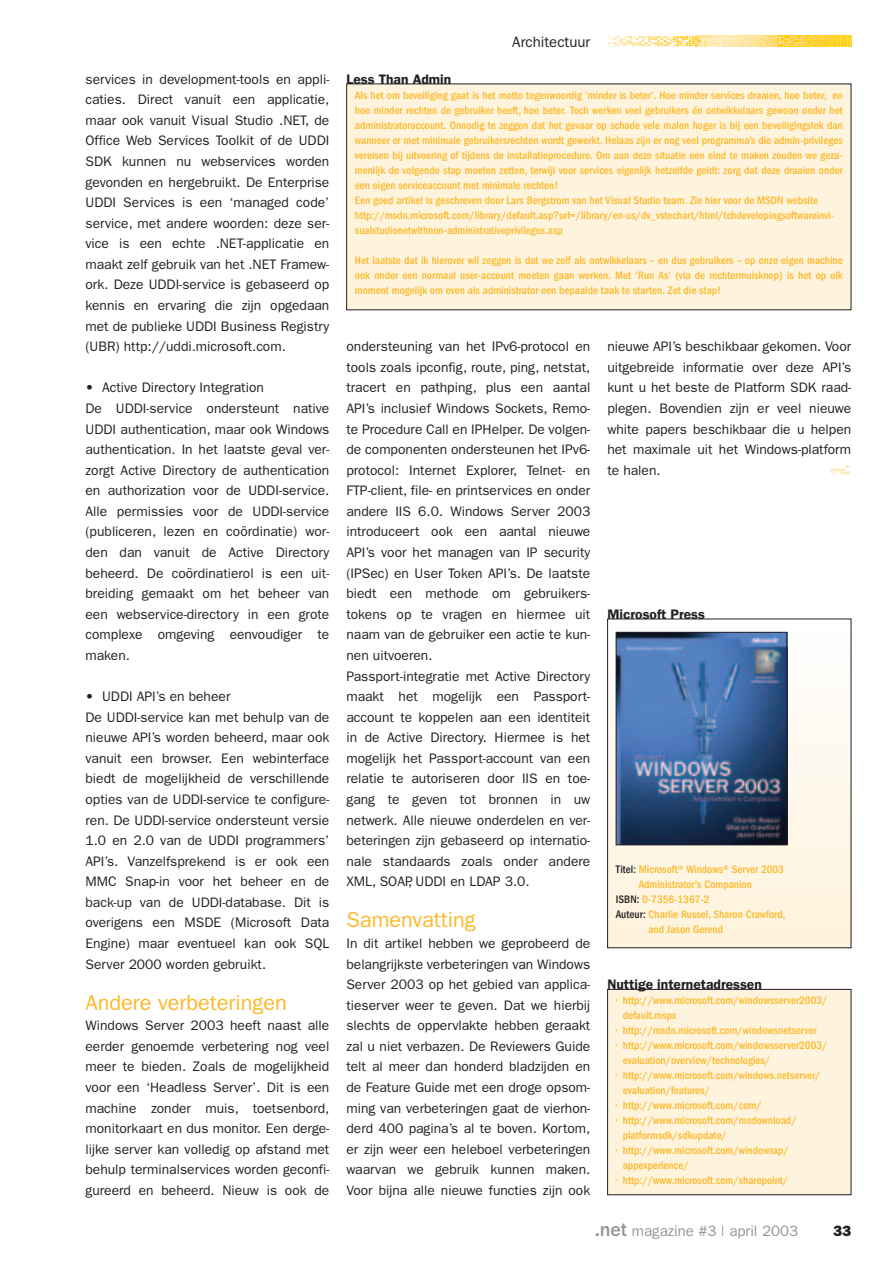
<style>
.page{position:relative;width:893px;height:1262px;background:#fff}
.page>*{position:absolute;margin:0;border:0;box-sizing:border-box;transform-origin:0 0}
.t1{font:21.75px "Franklin Gothic";color:#fcb828}
.t2{font:15px "Franklin Gothic";color:#939598}
.t3{font:15px "Franklin Gothic";color:#231f20}
.t4{font:800 15px "Franklin Gothic";color:#231f20}
.t5{font:13.8px/20.5px "Franklin Gothic";color:#231f20;text-align:justify}
.t6{font:600 13.8px "Franklin Gothic";color:#231f20}
.t7{font:500 condensed 11.25px/15px "Franklin Gothic";color:#fcb828}
.s1{color:#231f20}
.s2{font-weight:800}
.s3{font-weight:500;font-size:19.95px}
</style>
<div class="page">
<svg style="left:607px;top:36px;width:244px;height:11px;background:#fee289"></svg>
<svg style="left:830px;top:465px;width:19px;height:9px"></svg>
<div style="left:607px;top:989px;width:244px;height:205px;background:#fef3dc"></div>
<div style="left:607px;top:989px;width:244px;height:205px;border:1px solid #231f20"></div>
<div style="left:346px;top:84px;width:505px;height:226px;background:#fef3dc"></div>
<div style="left:607px;top:940px;width:244px;height:7px;background:#fef3dc"></div>
<div style="left:607px;top:931px;width:244px;height:8px;background:#fef3dd"></div>
<div style="left:607px;top:922px;width:244px;height:8px;background:#fef3dd"></div>
<div style="left:607px;top:913px;width:244px;height:8px;background:#fef4df"></div>
<div style="left:607px;top:904px;width:244px;height:8px;background:#fef4e0"></div>
<div style="left:607px;top:895px;width:244px;height:8px;background:#fef4e0"></div>
<div style="left:607px;top:887px;width:244px;height:7px;background:#fef4e1"></div>
<div style="left:607px;top:878px;width:244px;height:8px;background:#fef5e2"></div>
<div style="left:607px;top:869px;width:244px;height:8px;background:#fef5e3"></div>
<div style="left:607px;top:860px;width:244px;height:8px;background:#fef5e4"></div>
<div style="left:607px;top:851px;width:244px;height:8px;background:#fef6e5"></div>
<svg style="left:609px;top:842px;width:240px;height:8px"></svg>
<div style="left:607px;top:833px;width:244px;height:8px;background:#fef6e7"></div>
<div style="left:607px;top:824px;width:244px;height:8px;background:#fef7e8"></div>
<div style="left:607px;top:815px;width:244px;height:8px;background:#fef7e9"></div>
<div style="left:607px;top:806px;width:244px;height:8px;background:#fef7ea"></div>
<div style="left:607px;top:797px;width:244px;height:8px;background:#fef8eb"></div>
<div style="left:607px;top:788px;width:244px;height:8px;background:#fef8ec"></div>
<div style="left:607px;top:779px;width:244px;height:8px;background:#fef8ed"></div>
<div style="left:607px;top:770px;width:244px;height:8px;background:#fef9ee"></div>
<div style="left:607px;top:761px;width:244px;height:8px;background:#fef9ef"></div>
<div style="left:607px;top:752px;width:244px;height:8px;background:#fef9f0"></div>
<div style="left:607px;top:743px;width:244px;height:8px;background:#fef9f0"></div>
<div style="left:607px;top:734px;width:244px;height:8px;background:#fefaf2"></div>
<div style="left:607px;top:725px;width:244px;height:8px;background:#fefaf3"></div>
<div style="left:607px;top:716px;width:244px;height:8px;background:#fefaf3"></div>
<div style="left:607px;top:707px;width:244px;height:8px;background:#fefbf5"></div>
<div style="left:607px;top:699px;width:244px;height:7px;background:#fefbf6"></div>
<div style="left:607px;top:690px;width:244px;height:8px;background:#fefbf6"></div>
<div style="left:607px;top:681px;width:244px;height:8px;background:#fefcf8"></div>
<div style="left:607px;top:672px;width:244px;height:8px;background:#fefcf9"></div>
<div style="left:607px;top:663px;width:244px;height:8px;background:#fefdf9"></div>
<div style="left:607px;top:654px;width:244px;height:8px;background:#fefdfb"></div>
<svg style="left:615px;top:631px;width:173px;height:4px"></svg>
<img style="left:618px;top:634px;width:167px;height:209px">
<div style="left:616px;top:632px;width:171px;height:213px;border:1px solid #231f20"></div>
<p class="t5" style="left:85px;top:70px;width:245px">services in development-tools en appli&shy;caties. Direct vanuit een applicatie, maar ook vanuit Visual Studio .NET, de Office Web Services Toolkit of de UDDI SDK kunnen nu webservices worden gevonden en hergebruikt. De Enterprise UDDI Services is een ‘managed code’ service, met andere woorden: deze ser&shy;vice is een echte .NET-applicatie en maakt zelf gebruik van het .NET Framew&shy;ork. Deze UDDI-service is gebaseerd op kennis en ervaring die zijn opgedaan met de publieke UDDI Business Registry (UBR) http://uddi.microsoft.com.</p>
<p class="t5" style="left:85px;top:378px;width:245px;text-align:left">• Active Directory Integration<br>De UDDI-service ondersteunt native UDDI authentication, maar ook Windows authentication. In het laatste geval ver&shy;zorgt Active Directory de authentication en authorization voor de UDDI-service.<br>Alle permissies voor de UDDI-service (publiceren, lezen en coördinatie) wor&shy;den dan vanuit de Active Directory beheerd. De coördinatierol is een uit&shy;breiding gemaakt om het beheer van een webservice-directory in een grote complexe omgeving eenvoudiger te maken.</p>
<p class="t5" style="left:85px;top:687px;width:245px;text-align:left">• UDDI API’s en beheer<br>De UDDI-service kan met behulp van de nieuwe API’s worden beheerd, maar ook vanuit een browser. Een webinterface biedt de mogelijkheid de verschillende opties van de UDDI-service te configure&shy;ren. De UDDI-service ondersteunt versie 1.0 en 2.0 van de UDDI programmers’ API’s. Vanzelfsprekend is er ook een MMC Snap-in voor het beheer en de back-up van de UDDI-database. Dit is overigens een MSDE (Microsoft Data Engine) maar eventueel kan ook SQL Server 2000 worden gebruikt.</p>
<h1 class="t1" style="left:85px;top:994px;width:203px">Andere verbeteringen</h1>
<p class="t5" style="left:85px;top:1016px;width:245px">Windows Server 2003 heeft naast alle eerder genoemde verbetering nog veel meer te bieden. Zoals de mogelijkheid voor een ‘Headless Server’. Dit is een machine zonder muis, toetsenbord, monitorkaart en dus monitor. Een derge&shy;lijke server kan volledig op afstand met behulp terminalservices worden geconfi&shy;gureerd en beheerd. Nieuw is ook de</p>
<p class="t3" style="left:512px;top:36px;width:79px">Architectuur</p>
<p class="t6" style="left:346px;top:74px;width:106px">Less Than Admin</p>
<p class="t7" style="left:355px;top:88px;width:489px">Als het om beveiliging gaat is het motto tegenwoordig ‘minder is beter’. Hoe minder services draaien, hoe beter, en hoe minder rechten de gebruiker heeft, hoe beter. Toch werken veel gebruikers én ontwikkelaars gewoon onder het administratoraccount. Onnodig te zeggen dat het gevaar op schade vele malen hoger is bij een beveiligingslek dan wanneer er met minimale gebruikersrechten wordt gewerkt. Helaas zijn er nog veel programma’s die admin-privileges vereisen bij uitvoering of tijdens de installatieprocedure. Om aan deze situatie een eind te maken zouden we geza&shy;menlijk de volgende stap moeten zetten, terwijl voor services eigenlijk hetzelfde geldt: zorg dat deze draaien onder een eigen serviceaccount met minimale rechten!<br>Een goed artikel is geschreven door Lars Bergstrom van het Visual Studio team. Zie hier voor de MSDN website http://msdn.microsoft.com/library/default.asp?url=/library/en-us/dv_vstechart/html/tchdevelopingsoftwareinvi&shy;sualstudionetwithnon-administrativeprivileges.asp</p>
<p class="t7" style="left:355px;top:253px;width:489px;text-align:justify">Het laatste dat ik hierover wil zeggen is dat we zelf als ontwikkelaars – en dus gebruikers – op onze eigen machine ook onder een normaal user-account moeten gaan werken. Met ‘Run As’ (via de rechtermuisknop) is het op elk moment mogelijk om even als administrator een bepaalde taak te starten. Zet die stap!</p>
<p class="t5" style="left:346px;top:337px;width:245px;text-align:left">ondersteuning van het IPv6-protocol en tools zoals ipconfig, route, ping, netstat, tracert en pathping, plus een aantal API’s inclusief Windows Sockets, Remo&shy;te Procedure Call en IPHelper. De volgen&shy;de componenten ondersteunen het IPv6- protocol: Internet Explorer, Telnet- en FTP-client, file- en printservices en onder andere IIS 6.0. Windows Server 2003 introduceert ook een aantal nieuwe API’s voor het managen van IP security (IPSec) en User Token API’s. De laatste biedt een methode om gebruikers&shy;tokens op te vragen en hiermee uit naam van de gebruiker een actie te kun&shy;nen uitvoeren.<br>Passport-integratie met Active Directory maakt het mogelijk een Passport&shy;account te koppelen aan een identiteit in de Active Directory. Hiermee is het mogelijk het Passport-account van een relatie te autoriseren door IIS en toe&shy;gang te geven tot bronnen in uw netwerk. Alle nieuwe onderdelen en ver&shy;beteringen zijn gebaseerd op internatio&shy;nale standaards zoals onder andere XML, SOAP, UDDI en LDAP 3.0.</p>
<h1 class="t1" style="left:346px;top:912px;width:131px">Samenvatting</h1>
<p class="t5" style="left:346px;top:934px;width:245px">In dit artikel hebben we geprobeerd de belangrijkste verbeteringen van Windows Server 2003 op het gebied van applica&shy;tieserver weer te geven. Dat we hierbij slechts de oppervlakte hebben geraakt zal u niet verbazen. De Reviewers Guide telt al meer dan honderd bladzijden en de Feature Guide met een droge opsom&shy;ming van verbeteringen gaat de vierhon&shy;derd 400 pagina’s al te boven. Kortom, er zijn weer een heleboel verbeteringen waarvan we gebruik kunnen maken.<br>Voor bijna alle nieuwe functies zijn ook</p>
<p class="t5" style="left:607px;top:337px;width:245px">nieuwe API’s beschikbaar gekomen. Voor uitgebreide informatie over deze API’s kunt u het beste de Platform SDK raad&shy;plegen. Bovendien zijn er veel nieuwe white papers beschikbaar die u helpen het maximale uit het Windows-platform te halen.</p>
<p class="t6" style="left:607px;top:609px;width:99px">Microsoft Press</p>
<p class="t7" style="left:616px;top:863px;width:170px"><span class="s1">Titel:</span> Microsoft® Windows® Server 2003</p>
<p class="t7" style="left:638px;top:878px;width:115px">Administrator's Companion</p>
<p class="t7" style="left:616px;top:893px;width:95px"><span class="s1">ISBN:</span> 0-7356-1367-2</p>
<p class="t7" style="left:616px;top:908px;width:171px"><span class="s1">Auteur:</span> Charlie Russel, Sharon Crawford,</p>
<p class="t7" style="left:648px;top:923px;width:76px">and Jason Gerend</p>
<p class="t6" style="left:607px;top:979px;width:156px">Nuttige internetadressen</p>
<p class="t7" style="left:622px;top:993px;width:206px;text-indent:-7px">• http://www.microsoft.com/windowsserver2003/ default.mspx</p>
<p class="t7" style="left:616px;top:1023px;width:202px">• http://msdn.microsoft.com/windowsnetserver</p>
<p class="t7" style="left:622px;top:1038px;width:206px;text-indent:-7px">• http://www.microsoft.com/windowsserver2003/ evaluation/overview/technologies/</p>
<p class="t7" style="left:622px;top:1068px;width:199px;text-indent:-7px">• http://www.microsoft.com/windows.netserver/ evaluation/features/</p>
<p class="t7" style="left:616px;top:1098px;width:147px">• http://www.microsoft.com/com/</p>
<p class="t7" style="left:622px;top:1113px;width:175px;text-indent:-7px">• http://www.microsoft.com/msdownload/ platformsdk/sdkupdate/</p>
<p class="t7" style="left:622px;top:1143px;width:168px;text-indent:-7px">• http://www.microsoft.com/windowsxp/ appexperience/</p>
<p class="t7" style="left:616px;top:1173px;width:174px">• http://www.microsoft.com/sharepoint/</p>
<p class="t2" style="left:595px;top:1225px;width:204px"><span class="s2">.</span><span class="s3">net</span> magazine #3 | april 2003</p>
<p class="t4" style="left:833px;top:1225px;width:19px">33</p>
</div>
